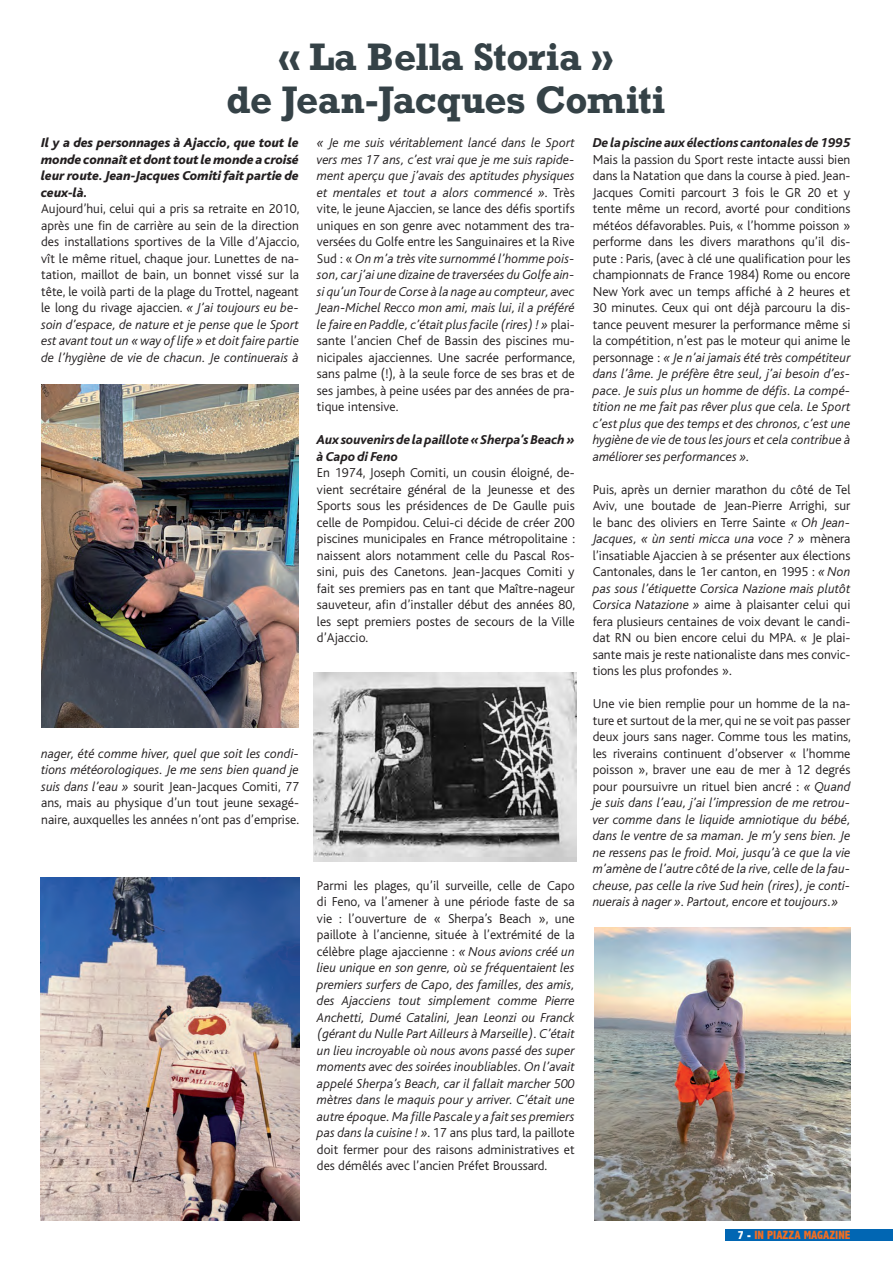
<style>
.page{position:relative;width:893px;height:1263px;background:#fff}
.page>*{position:absolute;margin:0;border:0;box-sizing:border-box;transform-origin:0 0}
.t1{font:700 36px "Rockwell";color:#354247}
.t2{font:300 13.5px/16.5px "Bliss";color:#231f20;text-align:justify}
.t3{font:italic 300 13.5px/16.5px "Bliss";color:#231f20;text-align:justify}
.t4{font:italic 800 13.5px/16.5px "Bliss";color:#231f20;text-align:justify}
.t5{font:italic 800 13.5px/16.5px "Bliss";color:#231f20}
.t6{font:800 condensed 12px "Abadi";color:#f36e21}
.s1{font-style:italic}
.s2{font-style:normal}
.s3{color:#fff}
</style>
<div class="page">
<div style="left:725px;top:1229px;width:168px;height:11px;background:#0166b3"></div>
<img style="left:41px;top:385px;width:257px;height:343px">
<img style="left:314px;top:672px;width:262px;height:189px">
<img style="left:41px;top:877px;width:259px;height:343px">
<img style="left:595px;top:927px;width:255px;height:293px">
<p class="t1" style="left:279px;top:33px;width:336px">« La Bella Storia »</p>
<p class="t1" style="left:226px;top:77px;width:440px">de Jean-Jacques Comiti</p>
<p class="t4" style="left:41px;top:135px;width:259px">Il y a des personnages à Ajaccio, que tout le monde connaît et dont tout le monde a croisé leur route. Jean-Jacques Comiti fait partie de ceux-là.</p>
<p class="t2" style="left:41px;top:201px;width:260px">Aujourd’hui, celui qui a pris sa retraite en 2010, après une fin de carrière au sein de la direction des installations sportives de la Ville d’Ajaccio, vît le même rituel, chaque jour. Lunettes de na&shy;tation, maillot de bain, un bonnet vissé sur la tête, le voilà parti de la plage du Trottel, nageant le long du rivage ajaccien. <span class="s1">« J’ai toujours eu be&shy;soin d’espace, de nature et je pense que le Sport est avant tout un « way of life » et doit faire partie de l’hygiène de vie de chacun. Je continuerais à</span></p>
<p class="t3" style="left:317px;top:135px;width:260px">« Je me suis véritablement lancé dans le Sport vers mes 17 ans, c’est vrai que je me suis rapide&shy;ment aperçu que j’avais des aptitudes physiques et mentales et tout a alors commencé »<span class="s2">. Très vite, le jeune Ajaccien, se lance des défis sportifs uniques en son genre avec notamment des tra&shy;versées du Golfe entre les Sanguinaires et la Rive Sud : «</span> On m’a très vite surnommé l’homme pois&shy;son, car j’ai une dizaine de traversées du Golfe ain&shy;si qu’un Tour de Corse à la nage au compteur, avec Jean-Michel Recco mon ami, mais lui, il a préféré le faire en Paddle, c’était plus facile (rires) ! » <span class="s2">plai&shy;sante l’ancien Chef de Bassin des piscines mu&shy;nicipales ajacciennes. Une sacrée performance, sans palme (!), à la seule force de ses bras et de ses jambes, à peine usées par des années de pra&shy;tique intensive.</span></p>
<p class="t5" style="left:317px;top:432px;width:259px">Aux souvenirs de la paillote « Sherpa’s Beach» à Capo di Feno</p>
<p class="t2" style="left:317px;top:465px;width:260px">En 1974, Joseph Comiti, un cousin éloigné, de&shy;vient secrétaire général de la Jeunesse et des Sports sous les présidences de De Gaulle puis celle de Pompidou. Celui-ci décide de créer 200 piscines municipales en France métropolitaine : naissent alors notamment celle du Pascal Ros&shy;sini, puis des Canetons. Jean-Jacques Comiti y fait ses premiers pas en tant que Maître-nageur sauveteur, afin d’installer début des années 80, les sept premiers postes de secours de la Ville d’Ajaccio.</p>
<p class="t5" style="left:593px;top:135px;width:259px">De la piscine aux élections cantonales de 1995</p>
<p class="t2" style="left:593px;top:151px;width:259px">Mais la passion du Sport reste intacte aussi bien dans la Natation que dans la course à pied. Jean-Jacques Comiti parcourt 3 fois le GR 20 et y tente même un record, avorté pour conditions météos défavorables. Puis, « l’homme poisson » performe dans les divers marathons qu’il dis&shy;pute : Paris, (avec à clé une qualification pour les championnats de France 1984) Rome ou encore New York avec un temps affiché à 2 heures et 30 minutes. Ceux qui ont déjà parcouru la dis&shy;tance peuvent mesurer la performance même si la compétition, n’est pas le moteur qui anime le personnage : <span class="s1">« Je n’ai jamais été très compétiteur dans l’âme. Je préfère être seul, j’ai besoin d’es&shy;pace. Je suis plus un homme de défis. La compé&shy;tition ne me fait pas rêver plus que cela. Le Sport c’est plus que des temps et des chronos, c’est une hygiène de vie de tous les jours et cela contribue à améliorer ses performances ».</span></p>
<p class="t2" style="left:593px;top:481px;width:259px">Puis, après un dernier marathon du côté de Tel Aviv, une boutade de Jean-Pierre Arrighi, sur le banc des oliviers en Terre Sainte <span class="s1">« Oh Jean-Jacques, « ùn senti micca una voce ? »</span> mènera l’insatiable Ajaccien à se présenter aux élections Cantonales, dans le 1er canton, en 1995 : <span class="s1">« Non pas sous l’étiquette Corsica Nazione mais plutôt Corsica Natazione »</span> aime à plaisanter celui qui fera plusieurs centaines de voix devant le candi&shy;dat RN ou bien encore celui du MPA. « Je plai&shy;sante mais je reste nationaliste dans mes convic&shy;tions les plus profondes ».</p>
<p class="t3" style="left:593px;top:696px;width:260px"><span class="s2">Une vie bien remplie pour un homme de la na&shy;ture et surtout de la mer, qui ne se voit pas passer deux jours sans nager. Comme tous les matins, les riverains continuent d’observer « l’homme poisson », braver une eau de mer à 12 degrés pour poursuivre un rituel bien ancré :</span> « Quand je suis dans l’eau, j’ai l’impression de me retrou&shy;ver comme dans le liquide amniotique du bébé, dans le ventre de sa maman. Je m’y sens bien. Je ne ressens pas le froid. Moi, jusqu’à ce que la vie m’amène de l’autre côté de la rive, celle de la fau&shy;cheuse, pas celle la rive Sud hein (rires), je conti&shy;nuerais à nager ». Partout, encore et toujours.»</p>
<p class="t2" style="left:41px;top:745px;width:259px"><span class="s1">nager, été comme hiver, quel que soit les condi&shy;tions météorologiques. Je me sens bien quand je suis dans l’eau »</span> sourit Jean-Jacques Comiti, 77 ans, mais au physique d’un tout jeune sexagé&shy;naire, auxquelles les années n’ont pas d’emprise.</p>
<p class="t3" style="left:317px;top:877px;width:259px"><span class="s2">Parmi les plages, qu’il surveille, celle de Capo di Feno, va l’amener à une période faste de sa vie : l’ouverture de « Sherpa’s Beach », une paillote à l’ancienne, située à l’extrémité de la célèbre plage ajaccienne :</span> « Nous avions créé un lieu unique en son genre, où se fréquentaient les premiers surfers de Capo, des familles, des amis, des Ajacciens tout simplement comme Pierre Anchetti, Dumé Catalini, Jean Leonzi ou Franck (gérant du Nulle Part Ailleurs à Marseille). C’était un lieu incroyable où nous avons passé des super moments avec des soirées inoubliables. On l’avait appelé Sherpa’s Beach, car il fallait marcher 500 mètres dans le maquis pour y arriver. C’était une autre époque. Ma fille Pascale y a fait ses premiers pas dans la cuisine ! »<span class="s2">. 17 ans plus tard, la paillote doit fermer pour des raisons administratives et des démêlés avec l’ancien Préfet Broussard.</span></p>
<p class="t6" style="left:738px;top:1228px;width:114px"><span class="s3">7 -</span> IN PIAZZA MAGAZINE</p>
</div>
